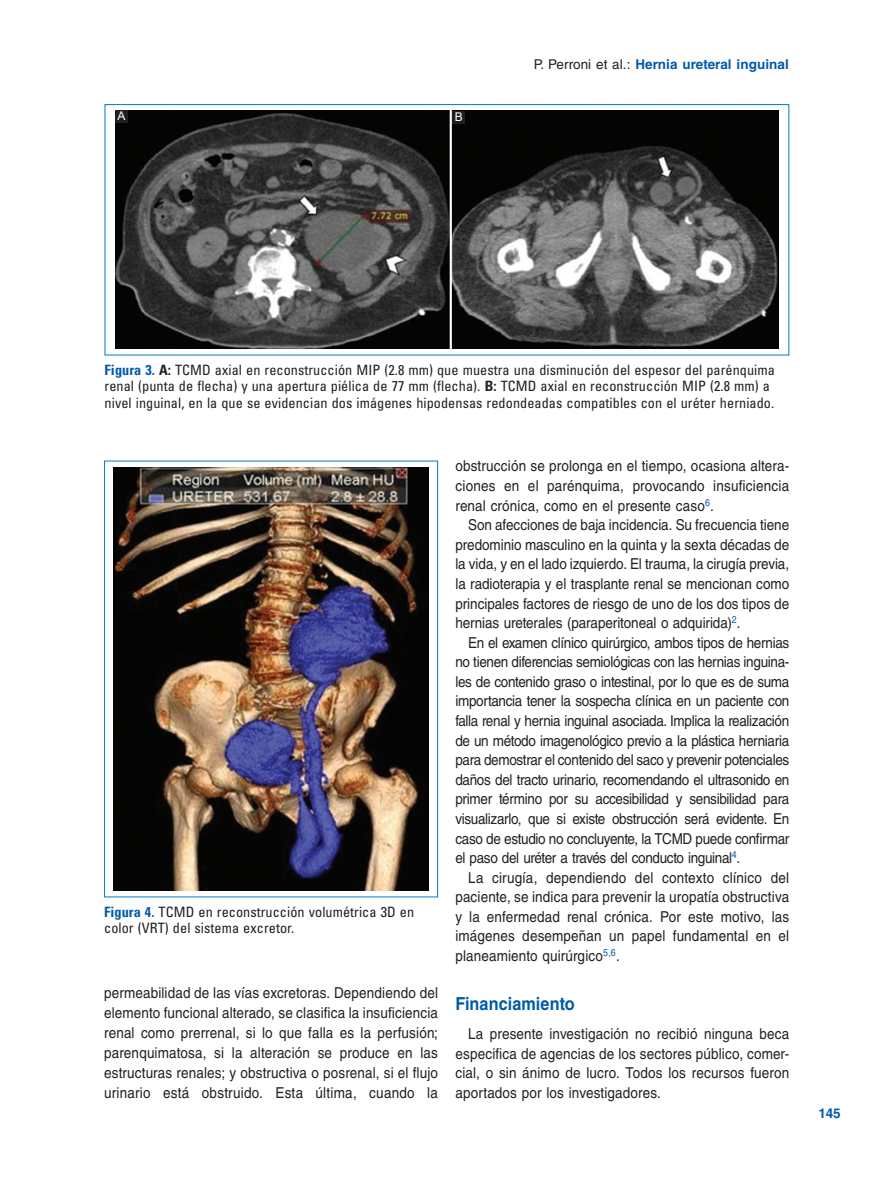
<style>
.page{position:relative;width:893px;height:1191px;background:#fff}
.page>*{position:absolute;margin:0;border:0;box-sizing:border-box;transform-origin:0 0}
.t1{font:700 18px "Helvetica LT Std";letter-spacing:.005em;color:#015aaa;scale:.9 1}
.TX{font:15px/19.6px "Helvetica LT Std";letter-spacing:.01em;color:#231f20;text-align:justify;scale:.9 1}
.FGC{font:condensed 14.25px/16.5px "Univers LT Std";letter-spacing:.005em;color:#231f20}
.FOLIO{font:700 13.5px "Helvetica LT Std";letter-spacing:.005em;color:#015aaa}
.LABEL{font:12px "Arial";color:#fff}
.s1{font-weight:400;color:#231f20}
.s2{font-weight:700;color:#015aaa}
.s3{font-weight:700}
</style>
<div class="page">
<img style="left:114px;top:467px;width:314px;height:423px">
<div style="left:104px;top:460px;width:334px;height:437px;border:1px solid #007bc2"></div>
<img style="left:115px;top:111px;width:664px;height:238px">
<div style="left:105px;top:104px;width:684px;height:251px;border:1px solid #007bc2"></div>
<div style="left:452px;top:111px;width:13px;height:13px;background:#231f20"></div>
<div style="left:115px;top:110px;width:13px;height:13px;background:#231f20"></div>
<p class="LABEL" style="left:118px;top:107px;width:10px">A</p>
<p class="LABEL" style="left:455px;top:108px;width:10px">B</p>
<p class="FOLIO" style="left:534px;top:56px;width:257px"><span class="s1">P. Perroni et al.:</span> Hernia ureteral inguinal</p>
<p class="FGC" style="left:105px;top:361px;width:672px"><span class="s2">Figura 3.</span> <span class="s3">A:</span> TCMD axial en reconstrucción MIP (2.8 mm) que muestra una disminución del espesor del parénquima renal (punta de flecha) y una apertura piélica de 77 mm (flecha). <span class="s3">B:</span> TCMD axial en reconstrucción MIP (2.8 mm) a nivel inguinal, en la que se evidencian dos imágenes hipodensas redondeadas compatibles con el uréter herniado.</p>
<p class="FGC" style="left:104px;top:903px;width:311px"><span class="s2">Figura 4.</span> TCMD en reconstrucción volumétrica 3D en color (VRT) del sistema excretor.</p>
<p class="TX" style="left:104px;top:982px;width:372px;line-height:20.1px">permeabilidad de las vías excretoras. Dependiendo del elemento funcional alterado, se clasifica la insuficiencia renal como prerrenal, si lo que falla es la perfusión; parenquimatosa, si la alteración se produce en las estructuras renales; y obstructiva o posrenal, si el flujo urinario está obstruido. Esta última, cuando la</p>
<p class="TX" style="left:455px;top:456px;width:372px">obstrucción se prolonga en el tiempo, ocasiona altera&shy;ciones en el parénquima, provocando insuficiencia renal crónica, como en el presente caso<sup>6</sup>.</p>
<p class="TX" style="left:455px;top:515px;width:372px;text-indent:13px">Son afecciones de baja incidencia. Su frecuencia tiene predominio masculino en la quinta y la sexta décadas de la vida, y en el lado izquierdo. El trauma, la cirugía previa, la radioterapia y el trasplante renal se mencionan como principales factores de riesgo de uno de los dos tipos de hernias ureterales (paraperitoneal o adquirida)<sup>2</sup>.</p>
<p class="TX" style="left:455px;top:632px;width:373px;text-indent:13px">En el examen clínico quirúrgico, ambos tipos de hernias no tienen diferencias semiológicas con las hernias inguina&shy;les de contenido graso o intestinal, por lo que es de suma importancia tener la sospecha clínica en un paciente con falla renal y hernia inguinal asociada. Implica la realización de un método imagenológico previo a la plástica herniaria para demostrar el contenido del saco y prevenir potenciales daños del tracto urinario, recomendando el ultrasonido en primer término por su accesibilidad y sensibilidad para visualizarlo, que si existe obstrucción será evidente. En caso de estudio no concluyente, la TCMD puede confirmar el paso del uréter a través del conducto inguinal<sup>4</sup>.</p>
<p class="TX" style="left:455px;top:867px;width:372px;text-indent:13px">La cirugía, dependiendo del contexto clínico del paciente, se indica para prevenir la uropatía obstructiva y la enfermedad renal crónica. Por este motivo, las imágenes desempeñan un papel fundamental en el planeamiento quirúrgico<sup>5,6</sup>.</p>
<h1 class="t1" style="left:455px;top:992px;width:134px">Financiamiento</h1>
<p class="TX" style="left:455px;top:1024px;width:372px;text-indent:13px">La presente investigación no recibió ninguna beca especifica de agencias de los sectores público, comer&shy;cial, o sin ánimo de lucro. Todos los recursos fueron aportados por los investigadores.</p>
<p class="FOLIO" style="left:819px;top:1104px;width:24px">145</p>
</div>
